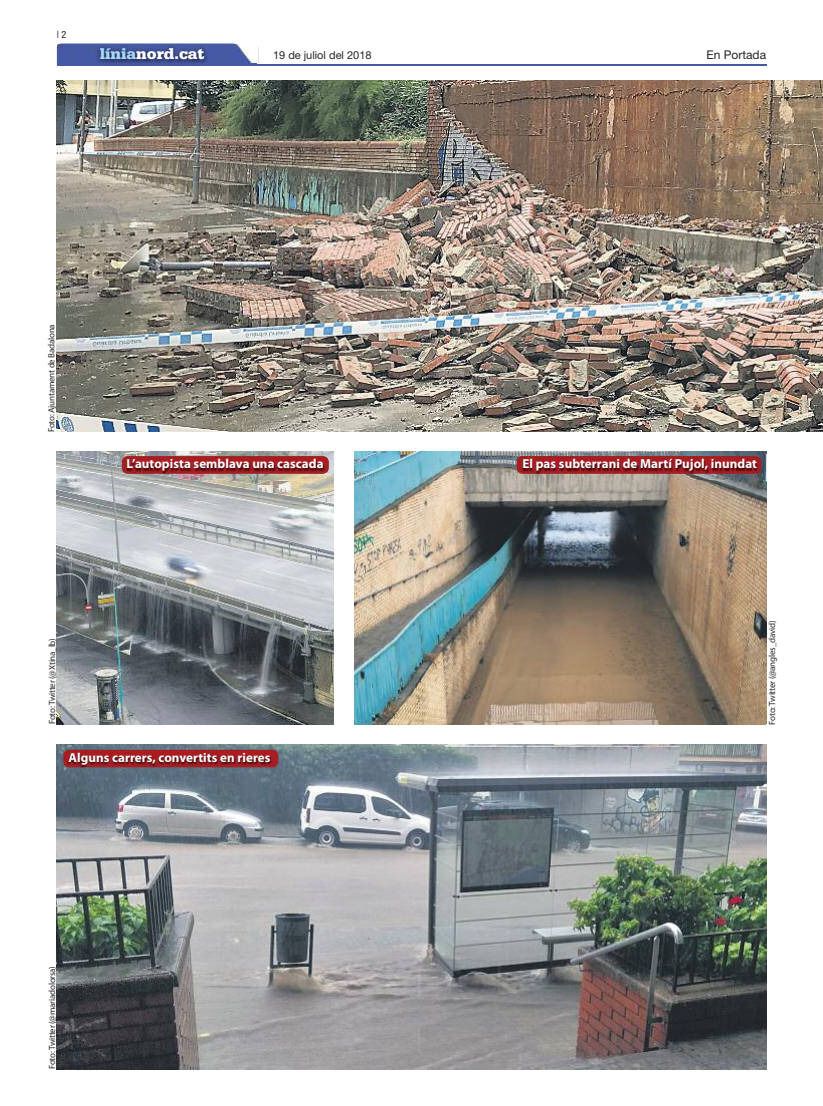
<style>
.page{position:relative;width:823px;height:1106px;background:#fff}
.page>*{position:absolute;margin:0;border:0;box-sizing:border-box;transform-origin:0 0}
.t1{font:900 16px "Serifa";color:#fff}
.t2{font:700 13px "Myriad Pro";letter-spacing:.005em;color:#fff}
.t3{font:12px "Helvetica Neue";color:#272627}
.t4{font:11px "Helvetica Neue";color:#272627}
.t5{font:condensed 10px "Helvetica Neue";color:#272627}
.t6{font:9px "Myriad Pro";letter-spacing:-.025em;color:#272627}
.s1{color:#a7d8f7}
</style>
<div class="page">
<hr style="left:57px;top:64px;width:708px;height:1px;background:#4659a4">
<img style="left:56px;top:43px;width:200px;height:23px">
<img style="left:57px;top:44px;width:199px;height:21px">
<img style="left:57px;top:80px;width:765px;height:352px">
<img style="left:57px;top:451px;width:276px;height:273px">
<img style="left:354px;top:451px;width:411px;height:273px">
<img style="left:57px;top:744px;width:708px;height:325px">
<img style="left:114px;top:454px;width:219px;height:26px">
<img style="left:122px;top:456px;width:206px;height:18px">
<img style="left:512px;top:454px;width:255px;height:26px">
<img style="left:516px;top:456px;width:244px;height:18px">
<img style="left:64px;top:747px;width:256px;height:26px">
<img style="left:64px;top:749px;width:214px;height:18px">
<p class="t5" style="left:57px;top:31px;width:11px">|2</p>
<h1 class="t1" style="left:100px;top:48px;width:106px"><span class="s1">línia</span>nord.cat</h1>
<p class="t4" style="left:273px;top:48px;width:100px">19 de juliol del 2018</p>
<h3 class="t3" style="left:706px;top:48px;width:61px">En Portada</h3>
<p class="t6" style="left:48px;top:432px;width:109px;rotate:-90deg">Foto: Ajuntament de Badalona</p>
<p class="t6" style="left:49px;top:724px;width:88px;rotate:-90deg">Foto:Twitter (@Xtina_lb)</p>
<h2 class="t2" style="left:126px;top:459px;width:198px">L’autopista semblava una cascada</h2>
<h2 class="t2" style="left:522px;top:459px;width:236px">El pas subterrani de Martí Pujol, inundat</h2>
<p class="t6" style="left:768px;top:724px;width:105px;rotate:-90deg">Foto:Twitter (@angles_david)</p>
<h2 class="t2" style="left:68px;top:752px;width:203px">Alguns carrers, convertits en rieres</h2>
<p class="t6" style="left:49px;top:1069px;width:105px;rotate:-90deg">Foto:Twitter (@mariadolorsa)</p>
</div>
